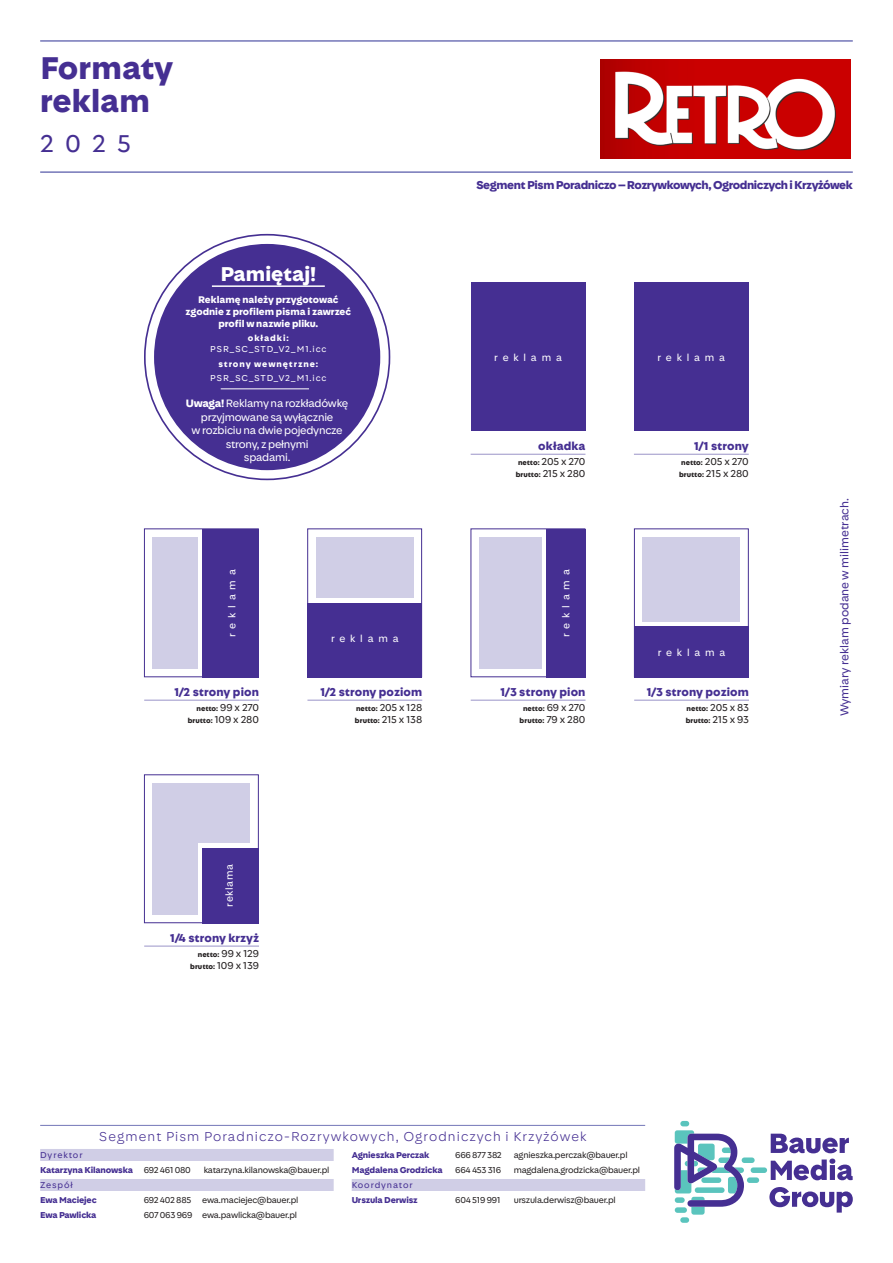
<style>
.page{position:relative;width:893px;height:1263px;background:#fff}
.page>*{position:absolute;margin:0;border:0;box-sizing:border-box;transform-origin:0 0}
.headCennikowy_1{font:700 33px "Bauer Media Sans";color:#452f92}
.t1{font:25.5px "Bauer Media Sans";color:#452f92}
.t2{font:700 21px "Bauer Media Sans";color:#fff}
.t3{font:300 13.5px "Bauer Media Sans";letter-spacing:.075em;color:#452f92}
.t4{font:700 12px "Bauer Media Sans";letter-spacing:.01em;color:#452f92}
.t5{font:700 12px "Bauer Media Sans";letter-spacing:-.04em;color:#452f92}
.t6{font:12px "Bauer Media Sans";color:#452f92}
.t7{font:700 12px "Bauer Media Sans";letter-spacing:-.01em;color:#452f92}
.t8{font:11.25px/13.5px "Bauer Media Sans";letter-spacing:-.02em;color:#fff;text-align:center}
.headCennikowy_1-2{font:10.5px "Bauer Media Sans";letter-spacing:.455em;color:#fff}
.t9{font:10.5px "Bauer Media Sans";letter-spacing:-.02em;color:#231f20}
.headCennikowy_1-3{font:10.5px "Bauer Media Sans";letter-spacing:.05em;color:#fff}
.t10{font:700 10.2px/12.1px "Bauer Media Sans";color:#fff;text-align:center}
.t11{font:9px "Bauer Media Sans";letter-spacing:-.02em;color:#231f20}
.t12{font:700 9px/15px "Bauer Media Sans";letter-spacing:-.015em;color:#452f92}
.headCennikowy_1-4{font:9px/10.8px "Bauer Media Sans";letter-spacing:.095em;color:#fff;text-align:center}
.t13{font:9px "Bauer Media Sans";letter-spacing:.1em;color:#452f92}
.headCennikowy_1-5{font:700 9px "Bauer Media Sans";letter-spacing:.095em;color:#fff}
.t14{font:700 7.5px "Bauer Media Sans";letter-spacing:-.01em;color:#231f20}
.s1{font-weight:700}
.s2{font-weight:400;font-size:10.5px}
.s3{font-weight:700;font-size:7.5px}
.s4{font-weight:400}
.s5{font-weight:400;color:#231f20}
</style>
<div class="page">
<hr style="left:40px;top:171px;width:813px;height:2px;background:#7376b8">
<hr style="left:40px;top:40px;width:813px;height:2px;background:#7376b8">
<div style="left:40px;top:1149px;width:294px;height:12px;background:#d0cee6"></div>
<div style="left:40px;top:1179px;width:294px;height:12px;background:#d0cee6"></div>
<div style="left:352px;top:1179px;width:293px;height:12px;background:#d0cee6"></div>
<hr style="left:40px;top:1125px;width:605px;height:1px;background:#7376b8">
<svg style="left:771px;top:1134px;width:82px;height:46px"></svg>
<svg style="left:769px;top:1187px;width:84px;height:25px"></svg>
<div style="left:747px;top:1177px;width:12px;height:6px;background:#5ac4bd;border-radius:3px"></div>
<div style="left:742px;top:1157px;width:13px;height:6px;background:#5ac4bd;border-radius:3px"></div>
<div style="left:751px;top:1167px;width:16px;height:6px;background:#5ac4bd;border-radius:3px"></div>
<div style="left:680px;top:1217px;width:9px;height:6px;background:#5ac4bd;border-radius:3px"></div>
<div style="left:680px;top:1121px;width:9px;height:5px;background:#5ac4bd;border-radius:3px"></div>
<svg style="left:674px;top:1130px;width:70px;height:85px"></svg>
<img style="left:601px;top:60px;width:249px;height:98px">
<div style="left:152px;top:537px;width:98px;height:132px;background:#d0cee6"></div>
<div style="left:144px;top:528px;width:115px;height:149px;border:1px solid #452f92"></div>
<svg style="left:198px;top:532px;width:5px;height:144px"></svg>
<div style="left:203px;top:529px;width:56px;height:148px;background:#452f92"></div>
<hr style="left:144px;top:700px;width:115px;height:1px;background:#9a94c8">
<div style="left:316px;top:537px;width:98px;height:132px;background:#d0cee6"></div>
<div style="left:307px;top:528px;width:115px;height:149px;border:1px solid #452f92"></div>
<div style="left:310px;top:599px;width:109px;height:78px;background:#fff"></div>
<div style="left:307px;top:603px;width:115px;height:74px;background:#452f92"></div>
<hr style="left:307px;top:700px;width:115px;height:1px;background:#9a94c8">
<div style="left:479px;top:537px;width:98px;height:132px;background:#d0cee6"></div>
<div style="left:542px;top:532px;width:40px;height:144px;background:#fff"></div>
<div style="left:546px;top:529px;width:39px;height:148px;background:#452f92"></div>
<hr style="left:471px;top:700px;width:114px;height:1px;background:#9a94c8">
<div style="left:152px;top:783px;width:98px;height:132px;background:#d0cee6"></div>
<div style="left:144px;top:774px;width:115px;height:149px;border:1px solid #452f92"></div>
<svg style="left:198px;top:844px;width:52px;height:78px"></svg>
<div style="left:203px;top:848px;width:56px;height:75px;background:#452f92"></div>
<hr style="left:144px;top:946px;width:115px;height:1px;background:#9a94c8">
<div style="left:642px;top:537px;width:98px;height:132px;background:#d0cee6"></div>
<div style="left:634px;top:528px;width:115px;height:149px;border:1px solid #452f92"></div>
<div style="left:637px;top:622px;width:109px;height:51px;background:#fff"></div>
<div style="left:634px;top:626px;width:115px;height:51px;background:#452f92"></div>
<hr style="left:634px;top:700px;width:115px;height:1px;background:#9a94c8">
<div style="left:154px;top:244px;width:226px;height:226px;background:#452f92;border-radius:50%"></div>
<hr style="left:212px;top:285px;width:113px;height:2px;background:#fff">
<hr style="left:221px;top:388px;width:88px;height:1px;background:#fff">
<div style="left:471px;top:282px;width:114px;height:149px;background:#452f92"></div>
<hr style="left:471px;top:454px;width:114px;height:1px;background:#9a94c8">
<div style="left:634px;top:282px;width:115px;height:149px;background:#452f92"></div>
<hr style="left:634px;top:454px;width:115px;height:1px;background:#9a94c8">
<p class="headCennikowy_1" style="left:40px;top:47px;width:134px">Formaty</p>
<p class="headCennikowy_1" style="left:40px;top:80px;width:111px">reklam</p>
<h2 class="t1" style="left:40px;top:128px;width:92px">2025</h2>
<p class="t2" style="left:220px;top:261px;width:97px">Pamiętaj!</p>
<p class="t10" style="left:186px;top:293px;width:167px">Reklamę należy przygotować zgodnie z profilem pisma i zawrzeć profil w nazwie pliku.</p>
<p class="headCennikowy_1-4" style="left:210px;top:333px;width:118px"><span class="s1">okładki:<br></span>PSR_SC_STD_V2_M1.icc</p>
<p class="headCennikowy_1-5" style="left:218px;top:358px;width:101px">strony wewnętrzne:</p>
<p class="headCennikowy_1-4" style="left:210px;top:373px;width:118px">PSR_SC_STD_V2_M1.icc</p>
<p class="t8" style="left:186px;top:397px;width:164px"><span class="s1">Uwaga!</span> Reklamy na rozkładówkę przyjmowane są wyłącznie<br>w rozbiciu na dwie pojedyncze strony, z pełnymi<br>spadami.</p>
<p class="headCennikowy_1-2" style="left:225px;top:637px;width:69px;rotate:-90deg">reklama</p>
<p class="t4" style="left:174px;top:684px;width:86px">1/2 strony pion</p>
<p class="t14" style="left:197px;top:703px;width:64px">netto: <span class="s2">99 x 270</span></p>
<p class="t14" style="left:188px;top:716px;width:73px">brutto: <span class="s2">109 x 280</span></p>
<p class="headCennikowy_1-2" style="left:331px;top:632px;width:69px">reklama</p>
<p class="t4" style="left:320px;top:684px;width:103px">1/2 strony poziom</p>
<p class="t9" style="left:356px;top:701px;width:68px"><span class="s3">netto:</span> 205 x 128</p>
<p class="t14" style="left:355px;top:716px;width:69px">brutto: <span class="s2">215 x 138</span></p>
<h3 class="t5" style="left:476px;top:178px;width:378px">Segment Pism Poradniczo – Rozrywkowych, Ogrodniczych i Krzyżówek</h3>
<p class="headCennikowy_1-2" style="left:494px;top:351px;width:69px">reklama</p>
<p class="t4" style="left:538px;top:438px;width:49px">okładka</p>
<p class="t9" style="left:518px;top:455px;width:69px"><span class="s3">netto:</span> 205 x 270</p>
<p class="t14" style="left:516px;top:470px;width:71px">brutto: <span class="s2">215 x 280</span></p>
<p class="headCennikowy_1-2" style="left:559px;top:637px;width:69px;rotate:-90deg">reklama</p>
<p class="t4" style="left:501px;top:684px;width:86px">1/3 strony pion</p>
<p class="t14" style="left:523px;top:703px;width:64px">netto: <span class="s2">69 x 270</span></p>
<p class="t14" style="left:520px;top:715px;width:67px">brutto: <span class="s2">79 x 280</span></p>
<p class="headCennikowy_1-2" style="left:657px;top:351px;width:69px">reklama</p>
<p class="t7" style="left:694px;top:438px;width:56px">1/1 strony</p>
<p class="t9" style="left:681px;top:455px;width:69px"><span class="s3">netto:</span> 205 x 270</p>
<p class="t14" style="left:679px;top:470px;width:71px">brutto: <span class="s2">215 x 280</span></p>
<p class="headCennikowy_1-2" style="left:658px;top:646px;width:69px">reklama</p>
<p class="t4" style="left:647px;top:684px;width:104px">1/3 strony poziom</p>
<p class="t14" style="left:687px;top:703px;width:64px">netto: <span class="s2">205 x 83</span></p>
<p class="t14" style="left:686px;top:715px;width:65px">brutto: <span class="s2">215 x 93</span></p>
<p class="t6" style="left:837px;top:716px;width:220px;rotate:-90deg">Wymiary reklam podane w milimetrach.</p>
<p class="headCennikowy_1-3" style="left:223px;top:907px;width:44px;rotate:-90deg">reklama</p>
<p class="t7" style="left:170px;top:930px;width:90px">1/4 strony krzyż</p>
<p class="t14" style="left:198px;top:949px;width:63px">netto: <span class="s2">99 x 129</span></p>
<p class="t14" style="left:190px;top:961px;width:70px">brutto: <span class="s2">109 x 139</span></p>
<h3 class="t3" style="left:99px;top:1128px;width:489px">Segment Pism Poradniczo-Rozrywkowych, Ogrodniczych i Krzyżówek</h3>
<p class="t12" style="left:40px;top:1148px;width:152px"><span class="s4">Dyrektor<br></span>Katarzyna Kilanowska <span class="s5">692 461 080</span></p>
<p class="t11" style="left:204px;top:1165px;width:127px">katarzyna.kilanowska@bauer.pl</p>
<p class="t13" style="left:40px;top:1180px;width:34px">Zespół</p>
<p class="t12" style="left:40px;top:1193px;width:58px">Ewa Maciejec</p>
<p class="t11" style="left:144px;top:1195px;width:156px">692 402 885 ewa.maciejec@bauer.pl</p>
<p class="t12" style="left:40px;top:1208px;width:58px">Ewa Pawlicka</p>
<p class="t11" style="left:144px;top:1210px;width:155px">607 063 969 ewa.pawlicka@bauer.pl</p>
<p class="t12" style="left:352px;top:1148px;width:79px">Agnieszka Perczak</p>
<p class="t11" style="left:455px;top:1150px;width:48px">666 877 382</p>
<p class="t11" style="left:514px;top:1150px;width:115px">agnieszka.perczak@bauer.pl</p>
<p class="t12" style="left:352px;top:1163px;width:93px">Magdalena Grodzicka</p>
<p class="t11" style="left:455px;top:1165px;width:47px">664 453 316</p>
<p class="t11" style="left:514px;top:1165px;width:128px">magdalena.grodzicka@bauer.pl</p>
<p class="t13" style="left:352px;top:1180px;width:63px">Koordynator</p>
<p class="t12" style="left:352px;top:1193px;width:68px">Urszula Derwisz</p>
<p class="t11" style="left:455px;top:1195px;width:47px">604 519 991</p>
<p class="t11" style="left:514px;top:1195px;width:104px">urszula.derwisz@bauer.pl</p>
</div>
